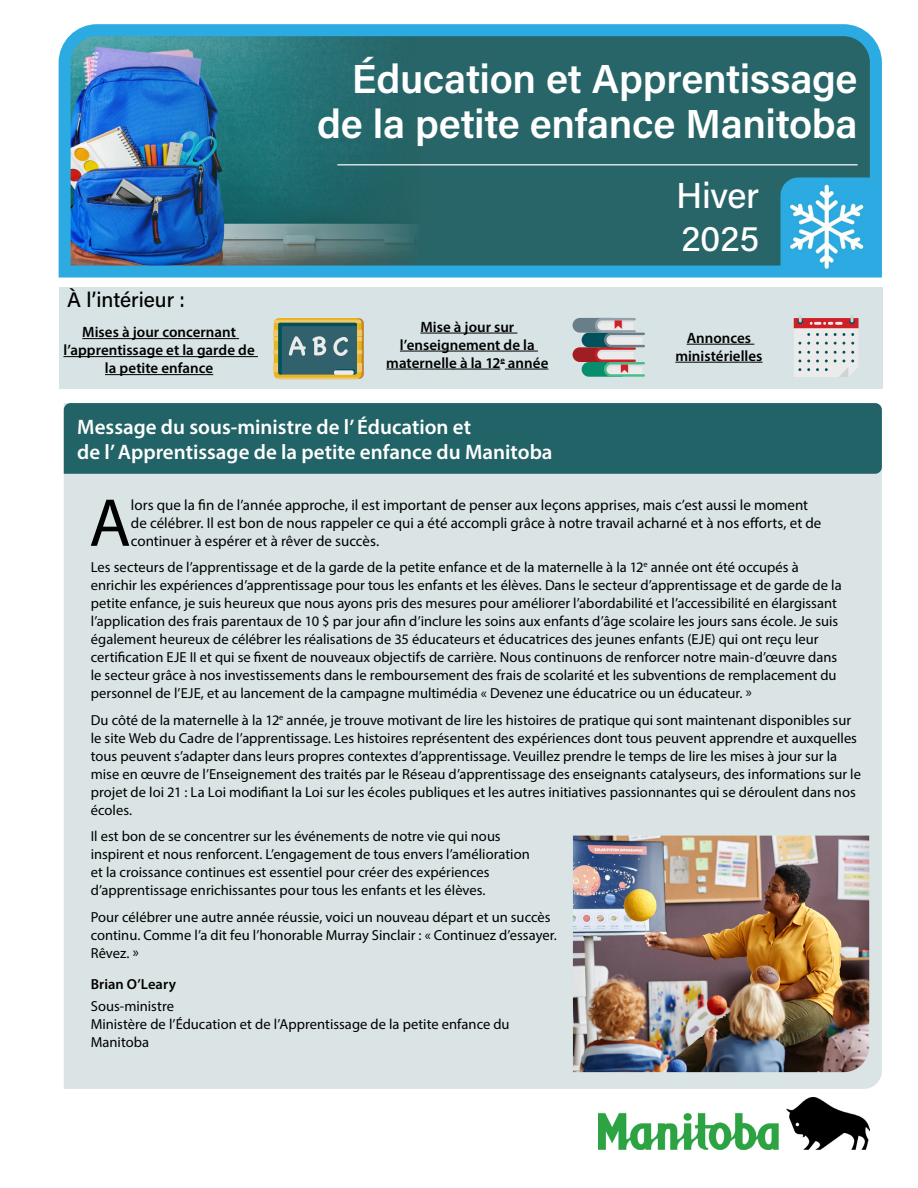
<style>
.page{position:relative;width:918px;height:1188px;background:#fff}
.page>*{position:absolute;margin:0;border:0;box-sizing:border-box;transform-origin:0 0}
.Paragraph_Dana_dropcap{font:68.4px "Myriad Pro";color:#000}
.Main_Header{font:600 40.5px/44.4px "Acumin Pro";letter-spacing:-.01em;color:#fff;text-align:right}
.Main_sub_head{font:500 36px/43.2px "Acumin Pro";letter-spacing:-.01em;color:#fff}
.White_Section_Head{font:600 21px/25.2px "Myriad Pro";color:#fff}
.t1{font:500 21px "Acumin Pro";color:#000}
.Paragraph_Dana_dropcap-2{font:15px/18px "Myriad Pro";color:#000}
.t2{font:600 15px/18px "Myriad Pro";color:#000;text-align:center}
.Paragraph_Dana{font:14.55px/18px "Myriad Pro";color:#000}
.Paragraph_Dana-2{font:600 14.55px "Myriad Pro";letter-spacing:.005em;color:#000}
</style>
<div class="page">
<div style="left:59px;top:288px;width:823px;height:101px;background:#d7e3e4"></div>
<hr style="left:82px;top:338px;width:157px;height:1px;background:#000">
<hr style="left:63px;top:356px;width:195px;height:1px;background:#000">
<hr style="left:105px;top:374px;width:108px;height:1px;background:#000">
<svg style="left:274px;top:318px;width:90px;height:61px;background:#6c826c"></svg>
<hr style="left:420px;top:333px;width:97px;height:1px;background:#000">
<hr style="left:400px;top:351px;width:138px;height:1px;background:#000">
<hr style="left:386px;top:369px;width:114px;height:1px;background:#000">
<hr style="left:505px;top:369px;width:43px;height:1px;background:#000">
<svg style="left:573px;top:318px;width:72px;height:59px"></svg>
<hr style="left:687px;top:344px;width:67px;height:1px;background:#000">
<hr style="left:675px;top:362px;width:88px;height:1px;background:#000">
<svg style="left:794px;top:315px;width:65px;height:62px;background:#d7c6c8"></svg>
<div style="left:64px;top:474px;width:818px;height:615px;background:#dae4e5"></div>
<div style="left:64px;top:403px;width:818px;height:71px;background:#226367"></div>
<svg style="left:58px;top:24px;width:824px;height:254px;background:#2f7487"></svg>
<hr style="left:337px;top:164px;width:521px;height:1px;background:#fff">
<img style="left:598px;top:1098px;width:272px;height:51px">
<img style="left:780px;top:177px;width:92px;height:96px">
<img style="left:573px;top:836px;width:296px;height:236px">
<h1 class="Main_Header" style="left:317px;top:55px;width:542px">Éducation et Apprentissage de la petite enfance Manitoba</h1>
<h2 class="Main_sub_head" style="left:676px;top:172px;width:85px">Hiver<br>2025</h2>
<p class="t1" style="left:67px;top:286px;width:119px">À l’intérieur :</p>
<p class="t2" style="left:63px;top:323px;width:193px">Mises à jour concernant l’apprentissage et la garde de la petite enfance</p>
<p class="t2" style="left:386px;top:317px;width:164px">Mise à jour sur l’enseignement de la maternelle à la 12<sup>e</sup> année</p>
<p class="t2" style="left:675px;top:328px;width:89px">Annonces ministérielles</p>
<h2 class="White_Section_Head" style="left:77px;top:414px;width:477px">Message du sous-ministre de l’ Éducation et<br>de l’ Apprentissage de la petite enfance du Manitoba</h2>
<p class="Paragraph_Dana_dropcap" style="left:89px;top:481px;width:43px">A</p>
<p class="Paragraph_Dana_dropcap-2" style="left:131px;top:496px;width:692px">lors que la fin de l’année approche, il est important de penser aux leçons apprises, mais c’est aussi le moment de célébrer. Il est bon de nous rappeler ce qui a été accompli grâce à notre travail acharné et à nos efforts, et de continuer à espérer et à rêver de succès.</p>
<p class="Paragraph_Dana" style="left:91px;top:558px;width:752px">Les secteurs de l’apprentissage et de la garde de la petite enfance et de la maternelle à la 12<sup>e</sup> année ont été occupés à enrichir les expériences d’apprentissage pour tous les enfants et les élèves. Dans le secteur d’apprentissage et de garde de la petite enfance, je suis heureux que nous ayons pris des mesures pour améliorer l’abordabilité et l’accessibilité en élargissant l’application des frais parentaux de 10 $ par jour afin d’inclure les soins aux enfants d’âge scolaire les jours sans école. Je suis également heureux de célébrer les réalisations de 35 éducateurs et éducatrices des jeunes enfants (EJE) qui ont reçu leur certification EJE II et qui se fixent de nouveaux objectifs de carrière. Nous continuons de renforcer notre main-d’œuvre dans le secteur grâce à nos investissements dans le remboursement des frais de scolarité et les subventions de remplacement du personnel de l’EJE, et au lancement de la campagne multimédia « Devenez une éducatrice ou un éducateur. »</p>
<p class="Paragraph_Dana" style="left:91px;top:711px;width:772px">Du côté de la maternelle à la 12<sup>e</sup> année, je trouve motivant de lire les histoires de pratique qui sont maintenant disponibles sur le site Web du Cadre de l’apprentissage. Les histoires représentent des expériences dont tous peuvent apprendre et auxquelles tous peuvent s’adapter dans leurs propres contextes d’apprentissage. Veuillez prendre le temps de lire les mises à jour sur la mise en œuvre de l’Enseignement des traités par le Réseau d’apprentissage des enseignants catalyseurs, des informations sur le projet de loi 21 : La Loi modifiant la Loi sur les écoles publiques et les autres initiatives passionnantes qui se déroulent dans nos écoles.</p>
<p class="Paragraph_Dana" style="left:91px;top:827px;width:441px">Il est bon de se concentrer sur les événements de notre vie qui nous inspirent et nous renforcent. L’engagement de tous envers l’amélioration et la croissance continues est essentiel pour créer des expériences d’apprentissage enrichissantes pour tous les enfants et les élèves.</p>
<p class="Paragraph_Dana" style="left:91px;top:908px;width:468px">Pour célébrer une autre année réussie, voici un nouveau départ et un succès continu. Comme l’a dit feu l’honorable Murray Sinclair : « Continuez d’essayer.<br>Rêvez. »</p>
<p class="Paragraph_Dana-2" style="left:91px;top:974px;width:87px">Brian O’Leary</p>
<p class="Paragraph_Dana" style="left:91px;top:997px;width:420px">Sous-ministre<br>Ministère de l’Éducation et de l’Apprentissage de la petite enfance du<br>Manitoba</p>
</div>
